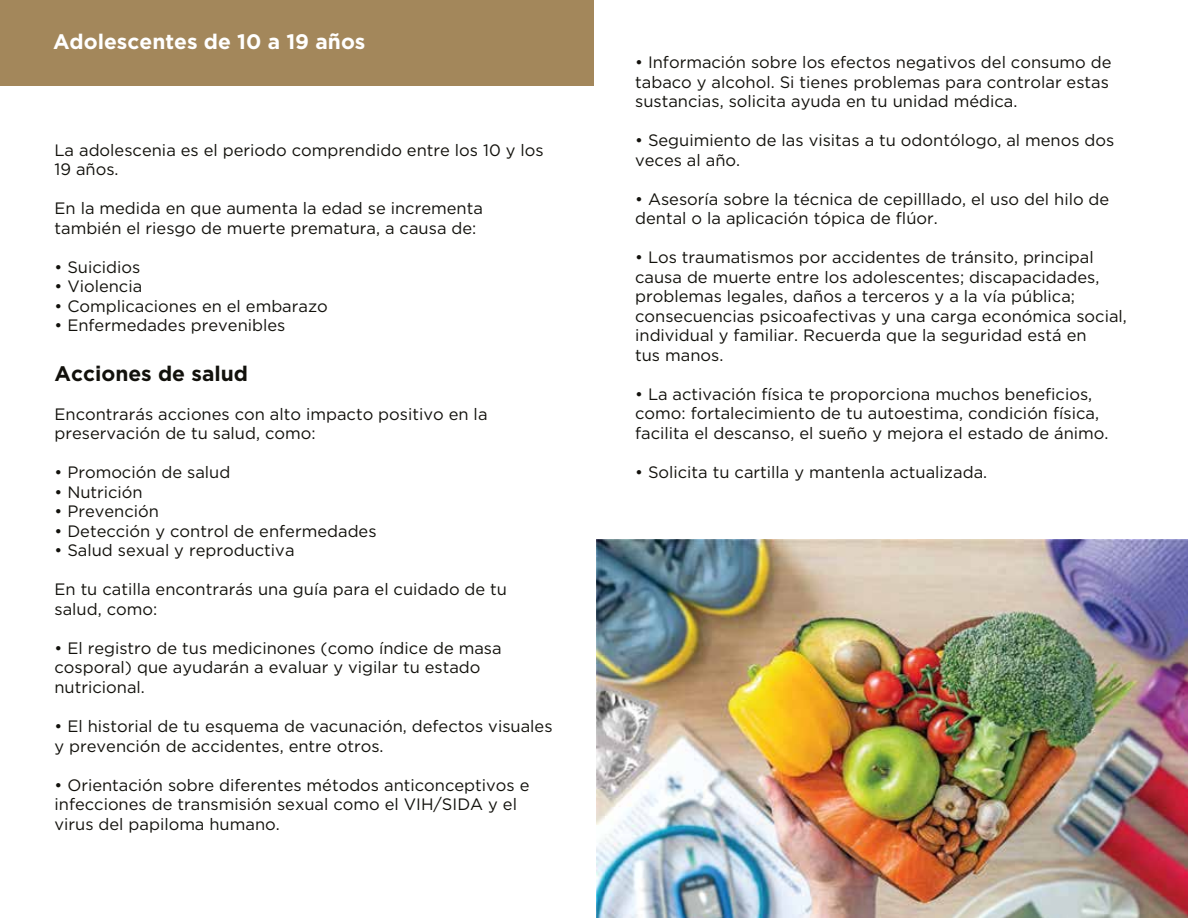
<style>
.page{position:relative;width:1188px;height:918px;background:#fff}
.page>*{position:absolute;margin:0;border:0;box-sizing:border-box;transform-origin:0 0}
.t1{font:700 21px "Gotham";color:#fff}
.t2{font:700 21px "Helvetica Neue LT Std";color:#fff}
.t3{font:700 21px "Gotham";color:#12110c}
.t4{font:16.5px/19.5px "Gotham";color:#12110c}
</style>
<div class="page">
<div style="left:0;top:0;width:594px;height:85px;background:#a3875b"></div>
<img style="left:597px;top:540px;width:591px;height:378px">
<p class="t1" style="left:53px;top:28px;width:314px">Adolescentes de 10 a 19 años</p>
<p class="t2" style="left:53px;top:29px;width:197px">¿Qué es l alcohol?</p>
<p class="t4" style="left:54px;top:140px;width:491px">La adolescenia es el periodo comprendido entre los 10 y los<br>19 años.</p>
<p class="t4" style="left:54px;top:199px;width:430px">En la medida en que aumenta la edad se incrementa también el riesgo de muerte prematura, a causa de:</p>
<p class="t4" style="left:54px;top:257px;width:87px">• Suicidios</p>
<p class="t4" style="left:54px;top:277px;width:89px">• Violencia</p>
<p class="t4" style="left:54px;top:296px;width:275px">• Complicaciones en el embarazo</p>
<p class="t4" style="left:54px;top:316px;width:233px">• Enfermedades prevenibles</p>
<p class="t3" style="left:54px;top:360px;width:195px">Acciones de salud</p>
<p class="t4" style="left:54px;top:404px;width:435px">Encontrarás acciones con alto impacto positivo en la preservación de tu salud, como:</p>
<p class="t4" style="left:54px;top:463px;width:177px">• Promoción de salud</p>
<p class="t4" style="left:54px;top:482px;width:90px">• Nutrición</p>
<p class="t4" style="left:54px;top:502px;width:106px">• Prevención</p>
<p class="t4" style="left:54px;top:521px;width:324px">• Detección y control de enfermedades</p>
<p class="t4" style="left:54px;top:541px;width:242px">• Salud sexual y reproductiva</p>
<p class="t4" style="left:54px;top:580px;width:454px">En tu catilla encontrarás una guía para el cuidado de tu salud, como:</p>
<p class="t4" style="left:54px;top:638px;width:449px">• El registro de tus medicinones (como índice de masa cosporal) que ayudarán a evaluar y vigilar tu estado nutricional.</p>
<p class="t4" style="left:54px;top:716px;width:500px">• El historial de tu esquema de vacunación, defectos visuales y prevención de accidentes, entre otros.</p>
<p class="t4" style="left:54px;top:775px;width:477px">• Orientación sobre diferentes métodos anticonceptivos e infecciones de transmisión sexual como el VIH/SIDA y el virus del papiloma humano.</p>
<p class="t4" style="left:635px;top:52px;width:478px">• Información sobre los efectos negativos del consumo de tabaco y alcohol. Si tienes problemas para controlar estas sustancias, solicita ayuda en tu unidad médica.</p>
<p class="t4" style="left:635px;top:130px;width:481px">• Seguimiento de las visitas a tu odontólogo, al menos dos veces al año.</p>
<p class="t4" style="left:635px;top:189px;width:476px">• Asesoría sobre la técnica de cepilllado, el uso del hilo de dental o la aplicación tópica de flúor.</p>
<p class="t4" style="left:635px;top:247px;width:493px">• Los traumatismos por accidentes de tránsito, principal causa de muerte entre los adolescentes; discapacidades, problemas legales, daños a terceros y a la vía pública; consecuencias psicoafectivas y una carga económica social, individual y familiar. Recuerda que la seguridad está en<br>tus manos.</p>
<p class="t4" style="left:635px;top:384px;width:475px">• La activación física te proporciona muchos beneficios, como: fortalecimiento de tu autoestima, condición física, facilita el descanso, el sueño y mejora el estado de ánimo.</p>
<p class="t4" style="left:635px;top:462px;width:354px">• Solicita tu cartilla y mantenla actualizada.</p>
</div>
